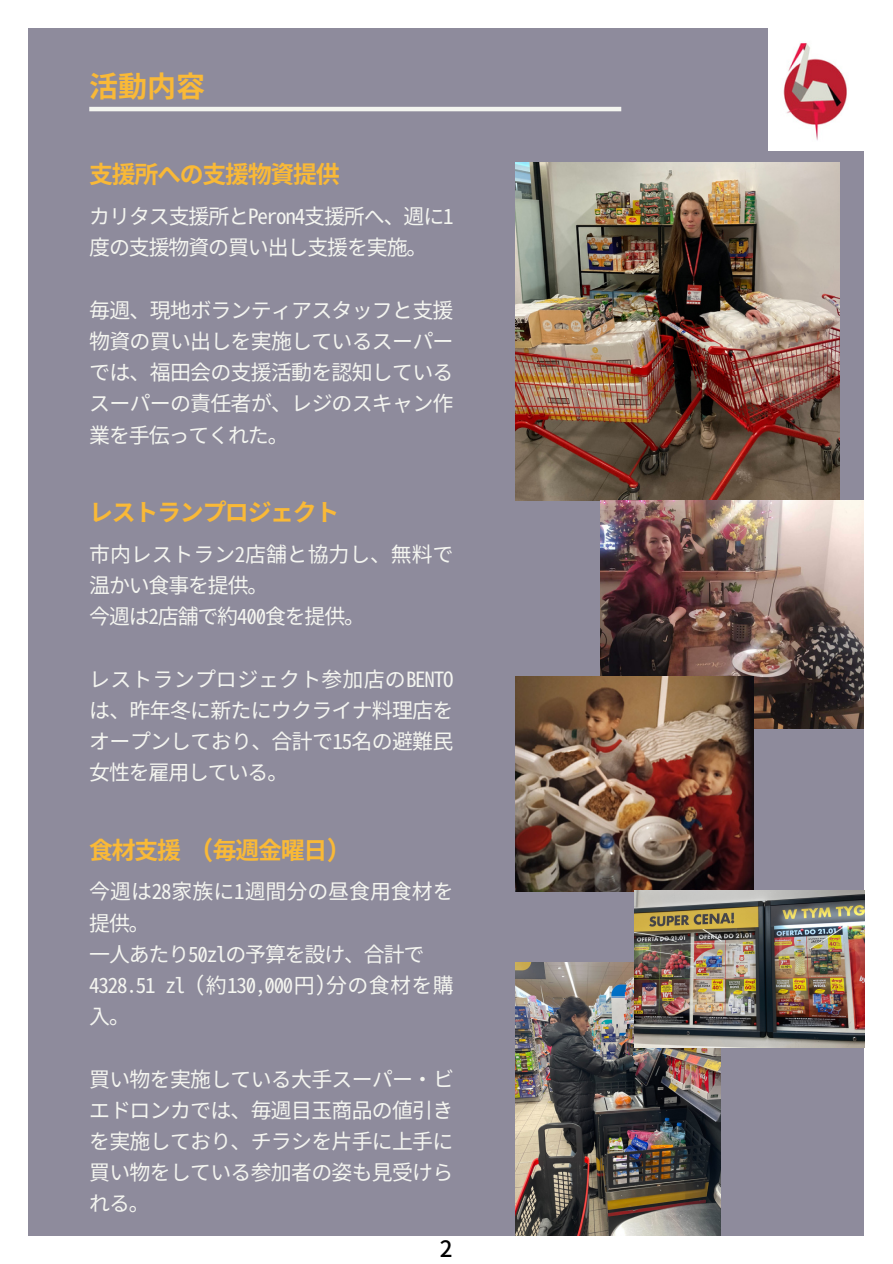
<style>
.page{position:relative;width:893px;height:1264px;background:#fff}
.page>*{position:absolute;margin:0;border:0;box-sizing:border-box;transform-origin:0 0}
.t1{font:28.95px "Gen Ei Gothic M B";color:#f9b937}
.t2{font:24px "Gen Ei Gothic M B";letter-spacing:-.055em;color:#f9b937}
.t3{font:23.85px "Gen Ei Gothic M B";letter-spacing:-.055em;color:#f9b937}
.t4{font:500 22.5px "Noto Sans JP";color:#000}
.t5{font:21px/31.2px "Gen Ei Gothic M R";letter-spacing:-.04em;color:#f4f5f0}
</style>
<div class="page">
<div style="left:28px;top:29px;width:835px;height:1206px;background:#8e8b9c"></div>
<img style="left:768px;top:29px;width:95px;height:121px">
<hr style="left:89px;top:107px;width:532px;height:4px;background:#f4f5f0">
<img style="left:515px;top:162px;width:324px;height:338px">
<img style="left:600px;top:500px;width:263px;height:228px">
<img style="left:515px;top:676px;width:238px;height:215px">
<img style="left:515px;top:962px;width:205px;height:273px">
<img style="left:634px;top:891px;width:230px;height:156px">
<h1 class="t1" style="left:89px;top:68px;width:118px">活動内容</h1>
<p class="t2" style="left:89px;top:159px;width:252px">支援所への支援物資提供</p>
<p class="t5" style="left:89px;top:202px;width:366px">カリタス支援所とPeron4支援所へ、週に1度の支援物資の買い出し支援を実施。</p>
<p class="t5" style="left:89px;top:296px;width:366px;text-align:justify">毎週、現地ボランティアスタッフと支援物資の買い出しを実施しているスーパーでは、福田会の支援活動を認知しているスーパーの責任者が、レジのスキャン作業を手伝ってくれた。</p>
<p class="t3" style="left:89px;top:497px;width:251px">レストランプロジェクト</p>
<p class="t5" style="left:89px;top:540px;width:366px">市内レストラン2店舗と協力し、無料で温かい食事を提供。<br>今週は2店舗で約400食を提供。</p>
<p class="t5" style="left:89px;top:664px;width:366px;text-align:justify">レストランプロジェクト参加店のBENTOは、昨年冬に新たにウクライナ料理店をオープンしており、合計で15名の避難民女性を雇用している。</p>
<p class="t3" style="left:89px;top:835px;width:250px">食材支援 (毎週金曜日)</p>
<p class="t5" style="left:89px;top:877px;width:366px">今週は28家族に1週間分の昼食用食材を提供。<br>一人あたり50zlの予算を設け、合計で<br>4328.51 zl (約130,000円)分の食材を購入。</p>
<p class="t5" style="left:89px;top:1064px;width:365px;text-align:justify">買い物を実施している大手スーパー・ビエドロンカでは、毎週目玉商品の値引きを実施しており、チラシを片手に上手に買い物をしている参加者の姿も見受けられる。</p>
<p class="t4" style="left:440px;top:1230px;width:14px">2</p>
</div>
